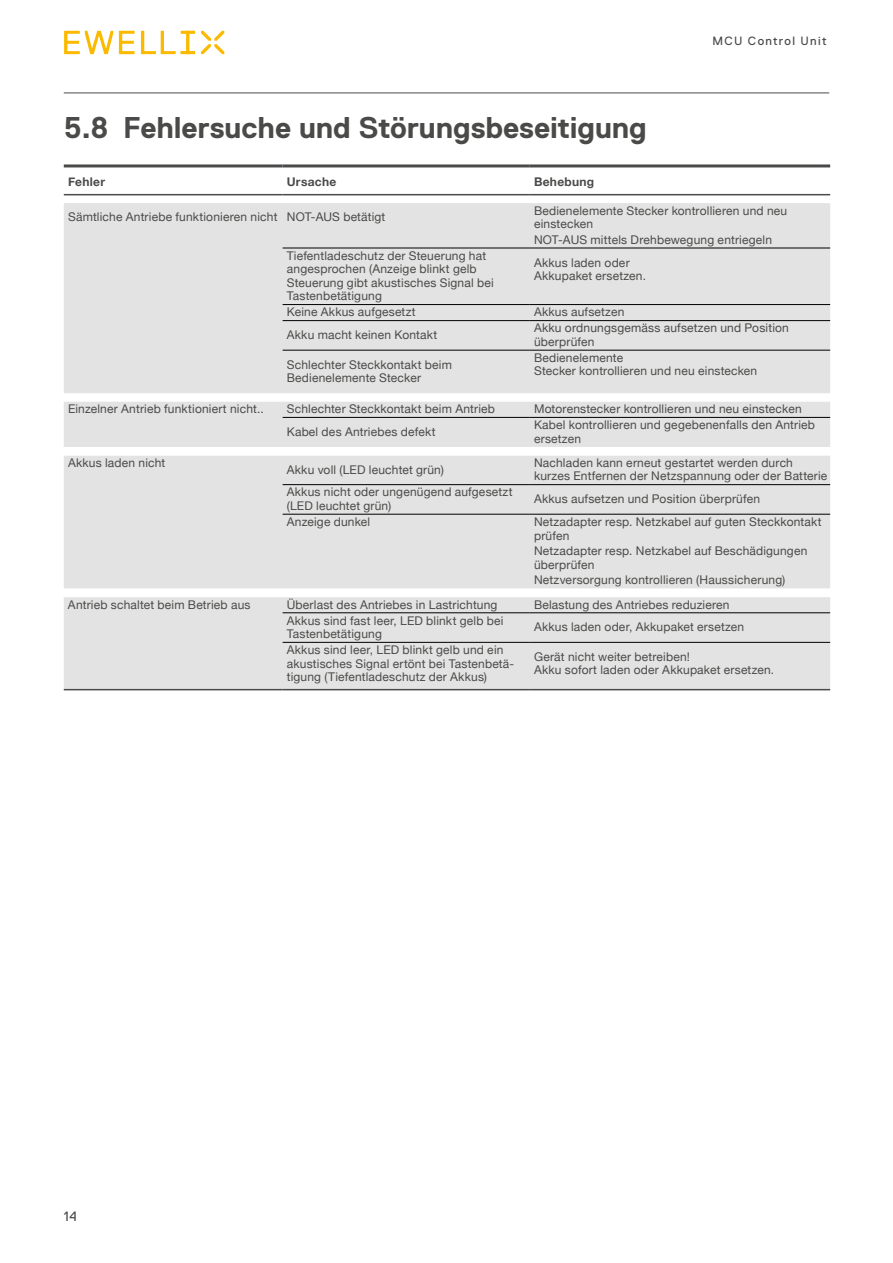
<style>
.page{position:relative;width:893px;height:1263px;background:#fff}
.page>*{position:absolute;margin:0;border:0;box-sizing:border-box;transform-origin:0 0}
.t1{font:700 30px "Replica Std";letter-spacing:-.005em;color:#4a4a49}
.t2{font:13.5px "Replica Std";color:#4a4a49}
.t3{font:12px/13.5px "Helvetica Neue";letter-spacing:.015em;color:#4a4a49}
.t4{font:700 12px "Helvetica Neue";letter-spacing:.025em;color:#4a4a49}
.t5{font:12px "Replica Std";letter-spacing:.105em;color:#4a4a49}
</style>
<div class="page">
<hr style="left:64px;top:93px;width:765px;height:1px;background:#4a4a49">
<svg style="left:64px;top:31px;width:131px;height:23px"></svg>
<svg style="left:201px;top:31px;width:23px;height:23px"></svg>
<div style="left:64px;top:203px;width:766px;height:486px;background:#e3e3e3"></div>
<svg style="left:64px;top:447px;width:766px;height:150px;background:#e5e5e5"></svg>
<hr style="left:64px;top:164px;width:219px;height:3px;background:#4a4a49">
<hr style="left:283px;top:164px;width:247px;height:3px;background:#4a4a49">
<hr style="left:530px;top:164px;width:300px;height:3px;background:#4a4a49">
<hr style="left:64px;top:194px;width:219px;height:1px;background:#4a4a49">
<hr style="left:283px;top:194px;width:247px;height:1px;background:#4a4a49">
<hr style="left:530px;top:194px;width:300px;height:1px;background:#4a4a49">
<hr style="left:283px;top:689px;width:247px;height:1px;background:#4a4a49">
<hr style="left:530px;top:689px;width:300px;height:1px;background:#4a4a49">
<hr style="left:64px;top:689px;width:219px;height:1px;background:#4a4a49">
<hr style="left:283px;top:350px;width:247px;height:1px;background:#000">
<hr style="left:530px;top:350px;width:300px;height:1px;background:#000">
<hr style="left:283px;top:248px;width:247px;height:1px;background:#000">
<hr style="left:530px;top:248px;width:300px;height:1px;background:#000">
<hr style="left:283px;top:304px;width:247px;height:1px;background:#000">
<hr style="left:530px;top:304px;width:300px;height:1px;background:#000">
<hr style="left:283px;top:320px;width:247px;height:1px;background:#000">
<hr style="left:530px;top:320px;width:300px;height:1px;background:#000">
<hr style="left:283px;top:417px;width:247px;height:1px;background:#000">
<hr style="left:530px;top:417px;width:300px;height:1px;background:#000">
<hr style="left:283px;top:484px;width:247px;height:1px;background:#000">
<hr style="left:530px;top:484px;width:300px;height:1px;background:#000">
<hr style="left:283px;top:514px;width:247px;height:1px;background:#000">
<hr style="left:530px;top:514px;width:300px;height:1px;background:#000">
<hr style="left:283px;top:612px;width:247px;height:1px;background:#000">
<hr style="left:530px;top:612px;width:300px;height:1px;background:#000">
<hr style="left:283px;top:642px;width:247px;height:1px;background:#000">
<hr style="left:530px;top:642px;width:300px;height:1px;background:#000">
<p class="t5" style="left:712px;top:34px;width:116px">MCU Control Unit</p>
<h1 class="t1" style="left:64px;top:111px;width:585px">5.8 Fehlersuche und Störungsbeseitigung</h1>
<p class="t4" style="left:68px;top:172px;width:38px">Fehler</p>
<p class="t4" style="left:287px;top:172px;width:51px">Ursache</p>
<p class="t4" style="left:534px;top:172px;width:62px">Behebung</p>
<p class="t3" style="left:68px;top:211px;width:319px">Sämtliche Antriebe funktionieren nicht NOT-AUS betätigt</p>
<p class="t3" style="left:534px;top:204px;width:255px">Bedienelemente Stecker kontrollieren und neu einstecken</p>
<p class="t3" style="left:534px;top:233px;width:239px">NOT-AUS mittels Drehbewegung entriegeln</p>
<p class="t3" style="left:287px;top:249px;width:208px">Tiefentladeschutz der Steuerung hat angesprochen (Anzeige blinkt gelb<br>Steuerung gibt akustisches Signal bei<br>Tastenbetätigung</p>
<p class="t3" style="left:534px;top:256px;width:113px">Akkus laden oder<br>Akkupaket ersetzen.</p>
<p class="t3" style="left:287px;top:306px;width:130px">Keine Akkus aufgesetzt</p>
<p class="t3" style="left:534px;top:306px;width:92px">Akkus aufsetzen</p>
<p class="t3" style="left:287px;top:329px;width:152px">Akku macht keinen Kontakt</p>
<p class="t3" style="left:534px;top:322px;width:256px">Akku ordnungsgemäss aufsetzen und Position überprüfen</p>
<p class="t3" style="left:287px;top:358px;width:167px">Schlechter Steckkontakt beim<br>Bedienelemente Stecker</p>
<p class="t3" style="left:534px;top:352px;width:225px">Bedienelemente<br>Stecker kontrollieren und neu einstecken</p>
<p class="t3" style="left:68px;top:403px;width:197px">Einzelner Antrieb funktioniert nicht..</p>
<p class="t3" style="left:287px;top:403px;width:210px">Schlechter Steckkontakt beim Antrieb</p>
<p class="t3" style="left:534px;top:403px;width:269px">Motorenstecker kontrollieren und neu einstecken</p>
<p class="t3" style="left:287px;top:426px;width:150px">Kabel des Antriebes defekt</p>
<p class="t3" style="left:534px;top:419px;width:282px">Kabel kontrollieren und gegebenenfalls den Antrieb ersetzen</p>
<p class="t3" style="left:68px;top:457px;width:99px">Akkus laden nicht</p>
<p class="t3" style="left:287px;top:463px;width:159px">Akku voll (LED leuchtet grün)</p>
<p class="t3" style="left:534px;top:457px;width:295px">Nachladen kann erneut gestartet werden durch kurzes Entfernen der Netzspannung oder der Batterie</p>
<p class="t3" style="left:287px;top:486px;width:227px">Akkus nicht oder ungenügend aufgesetzt (LED leuchtet grün)</p>
<p class="t3" style="left:534px;top:493px;width:227px">Akkus aufsetzen und Position überprüfen</p>
<p class="t3" style="left:287px;top:516px;width:85px">Anzeige dunkel</p>
<p class="t3" style="left:534px;top:516px;width:289px">Netzadapter resp. Netzkabel auf guten Steckkontakt prüfen</p>
<p class="t3" style="left:534px;top:545px;width:275px">Netzadapter resp. Netzkabel auf Beschädigungen überprüfen</p>
<p class="t3" style="left:534px;top:574px;width:253px">Netzversorgung kontrollieren (Haussicherung)</p>
<p class="t3" style="left:68px;top:598px;width:184px">Antrieb schaltet beim Betrieb aus</p>
<p class="t3" style="left:287px;top:598px;width:212px">Überlast des Antriebes in Lastrichtung</p>
<p class="t3" style="left:534px;top:598px;width:197px">Belastung des Antriebes reduzieren</p>
<p class="t3" style="left:287px;top:614px;width:218px">Akkus sind fast leer, LED blinkt gelb bei<br>Tastenbetätigung</p>
<p class="t3" style="left:534px;top:621px;width:212px">Akkus laden oder, Akkupaket ersetzen</p>
<p class="t3" style="left:287px;top:644px;width:229px">Akkus sind leer, LED blinkt gelb und ein akustisches Signal ertönt bei Tastenbetä&shy;tigung (Tiefentladeschutz der Akkus)</p>
<p class="t3" style="left:534px;top:651px;width:242px">Gerät nicht weiter betreiben!<br>Akku sofort laden oder Akkupaket ersetzen.</p>
<p class="t2" style="left:64px;top:1209px;width:15px">14</p>
</div>
